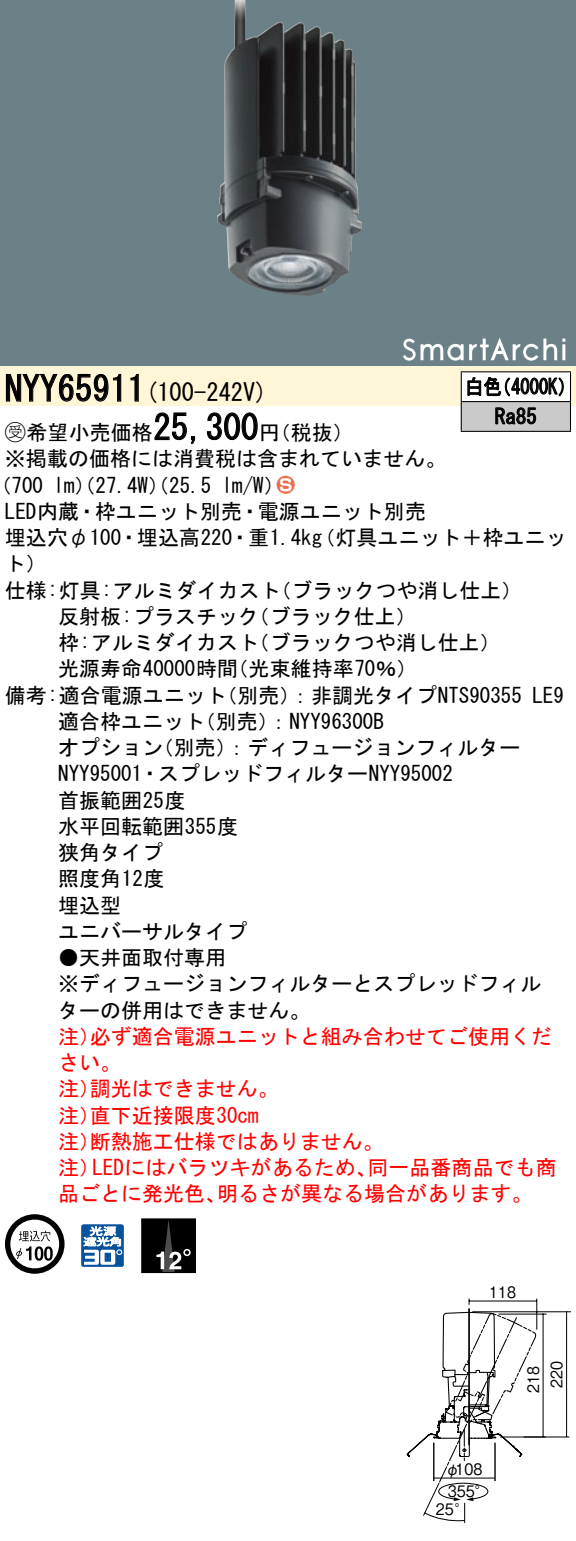
<style>
.page{position:relative;width:576px;height:1541px;background:#fff}
.page>*{position:absolute;margin:0;border:0;box-sizing:border-box;transform-origin:0 0}
.t1{font:35px "MS Gothic";color:#000}
.t2{font:24.5px "MS Gothic";color:#000}
.t3{font:21px/26.2px "MS Gothic";color:#000}
.t4{font:21px/26.2px "MS Gothic";color:#f00}
.t5{font:21px/29.8px "MS Gothic";color:#000;scale:.88 1}
.t6{font:21px "Ford Classification 1";color:#ed6d48}
.t7{font:15.75px/22.8px "Gothic BBB Pro Medium 90 pv RKSJ H";color:#000;scale:.9 1}
.s1{font-family:"Ford Classification 1"}
.s2{color:#fff}
</style>
<div class="page">
<div style="left:0;top:0;width:575px;height:337px;background:#6c8087"></div>
<img style="left:217px;top:0;width:145px;height:296px">
<div style="left:0;top:337px;width:575px;height:29px;background:#6c8087"></div>
<svg style="left:403px;top:338px;width:60px;height:23px"></svg>
<svg style="left:469px;top:338px;width:96px;height:23px"></svg>
<div style="left:0;top:366px;width:575px;height:40px;background:#fff5d7"></div>
<svg style="left:6px;top:373px;width:116px;height:29px"></svg>
<svg style="left:130px;top:373px;width:9px;height:29px"></svg>
<svg style="left:154px;top:412px;width:42px;height:32px"></svg>
<svg style="left:207px;top:412px;width:51px;height:29px"></svg>
<svg style="left:5px;top:1214px;width:59px;height:60px"></svg>
<svg style="left:44px;top:1246px;width:9px;height:15px"></svg>
<svg style="left:81px;top:1224px;width:43px;height:43px"></svg>
<div style="left:142px;top:1219px;width:53px;height:54px;background:#000"></div>
<div style="left:141px;top:1219px;width:55px;height:54px;border:1px solid #000"></div>
<svg style="left:156px;top:1219px;width:33px;height:54px"></svg>
<div style="left:461px;top:372px;width:109px;height:30px;background:#fff"></div>
<div style="left:461px;top:402px;width:109px;height:29px;background:#cacaca"></div>
<hr style="left:460px;top:371px;width:110px;height:1px;background:#000">
<hr style="left:569px;top:372px;width:2px;height:29px;background:#000">
<hr style="left:460px;top:401px;width:110px;height:1px;background:#000">
<svg style="left:460px;top:372px;width:1px;height:59px"></svg>
<hr style="left:569px;top:402px;width:2px;height:29px;background:#000">
<hr style="left:460px;top:431px;width:110px;height:1px;background:#000">
<svg style="left:467px;top:377px;width:96px;height:20px"></svg>
<svg style="left:495px;top:407px;width:41px;height:17px"></svg>
<hr style="left:468px;top:1309px;width:1px;height:136px;background:#000">
<svg style="left:406px;top:1311px;width:131px;height:212px"></svg>
<hr style="left:500px;top:1436px;width:45px;height:2px;background:#000">
<hr style="left:498px;top:1313px;width:48px;height:2px;background:#000">
<hr style="left:542px;top:1314px;width:1px;height:123px;background:#000">
<hr style="left:523px;top:1436px;width:46px;height:2px;background:#000">
<hr style="left:472px;top:1311px;width:98px;height:1px;background:#000">
<hr style="left:565px;top:1312px;width:2px;height:125px;background:#000">
<hr style="left:536px;top:1299px;width:1px;height:31px;background:#000">
<hr style="left:468px;top:1300px;width:68px;height:2px;background:#000">
<h1 class="t1" style="left:5px;top:371px;width:142px">NYY65911</h1>
<p class="t5" style="left:494px;top:372px;width:49px;text-indent:-30px">白色<br>Ra85</p>
<p class="t5" style="left:492px;top:372px;width:96px">（4000 (K</p>
<p class="t2" style="left:145px;top:380px;width:124px">(100-242 (V</p>
<h1 class="t1" style="left:153px;top:410px;width:106px">25,300</h1>
<p class="t3" style="left:5px;top:419px;width:442px"><span class="s1">B</span>希望小売価格<br>※掲載の価格には消費税は含まれていません。</p>
<p class="t6" style="left:277px;top:474px;width:19px">2<span class="s2">3</span></p>
<p class="t3" style="left:259px;top:419px;width:96px">（円税抜(</p>
<p class="t3" style="left:222px;top:472px;width:64px">l m (W/</p>
<p class="t3" style="left:-9px;top:472px;width:54px">（700</p>
<p class="t3" style="left:5px;top:498px;width:422px">LED内蔵・枠ユニット別売・電源ユニット別売</p>
<p class="t3" style="left:314px;top:524px;width:253px">（灯具ユニット＋枠ユニッ</p>
<p class="t3" style="left:54px;top:472px;width:159px">lm）（27.4 ）（W 25.5</p>
<p class="t3" style="left:5px;top:524px;width:318px">埋込穴φ100・埋込高220・重1.4kg</p>
<p class="t3" style="left:5px;top:551px;width:43px">ト(</p>
<p class="t3" style="left:270px;top:577px;width:254px">（ブラックつや消し仕上(</p>
<p class="t3" style="left:248px;top:577px;width:169px;text-indent:-243px">仕様:灯具:アルミダイカスト<br>（ブラック仕上(</p>
<p class="t3" style="left:248px;top:603px;width:253px;text-indent:-190px">反射板:プラスチック<br>（ブラックつや消し仕上(</p>
<p class="t3" style="left:227px;top:629px;width:191px;text-indent:-169px">枠:アルミダイカスト<br>（光束維持率70％(</p>
<p class="t3" style="left:58px;top:656px;width:181px">光源寿命40000時間</p>
<p class="t3" style="left:216px;top:682px;width:307px">（別売：）非調光タイプNTS90355</p>
<p class="t3" style="left:195px;top:682px;width:190px;text-indent:-190px">備考:適合電源ユニット<br>（別売：） NYY96300B</p>
<p class="t3" style="left:532px;top:682px;width:33px">LE9</p>
<p class="t3" style="left:153px;top:708px;width:369px;text-indent:-94px">適合枠ユニット<br>（別売：）ディフュージョンフィルター</p>
<p class="t3" style="left:58px;top:734px;width:396px">オプション<br>NYY95001・スプレッドフィルターNYY95002首振範囲25度<br>水平回転範囲355度<br>狭角タイプ<br>照度角12度<br>埋込型<br>ユニバーサルタイプ</p>
<p class="t3" style="left:58px;top:944px;width:484px">●天井面取付専用<br>※ディフュージョンフィルターとスプレッドフィルターの併用はできません。</p>
<p class="t4" style="left:90px;top:1023px;width:463px">必ず適合電源ユニットと組み合わせてご使用くだ</p>
<p class="t4" style="left:58px;top:1023px;width:43px">注）</p>
<p class="t4" style="left:58px;top:1049px;width:64px">さい。</p>
<p class="t4" style="left:90px;top:1076px;width:190px">調光はできません。</p>
<p class="t4" style="left:90px;top:1076px;width:170px;text-indent:-32px">注）<br>直下近接限度30cm</p>
<p class="t4" style="left:90px;top:1102px;width:295px;text-indent:-32px">注）<br>断熱施工仕様ではありません。</p>
<p class="t4" style="left:58px;top:1128px;width:43px">注）</p>
<p class="t4" style="left:92px;top:1154px;width:286px">LEDにはバラツキがあるため、</p>
<p class="t4" style="left:367px;top:1154px;width:190px">同一品番商品でも商</p>
<p class="t4" style="left:58px;top:1154px;width:43px">注）</p>
<p class="t4" style="left:58px;top:1181px;width:169px">品ごとに発光色、</p>
<p class="t4" style="left:217px;top:1181px;width:317px">明るさが異なる場合があります。</p>
<p class="t7" style="left:489px;top:1278px;width:31px">118</p>
<p class="t7" style="left:519px;top:1393px;width:37px;text-align:center;rotate:-90deg">218<br>220</p>
<p class="t7" style="left:455px;top:1455px;width:31px">108</p>
<p class="t7" style="left:445px;top:1455px;width:52px">φ<br>355°</p>
<p class="t7" style="left:435px;top:1496px;width:38px">25°</p>
</div>
